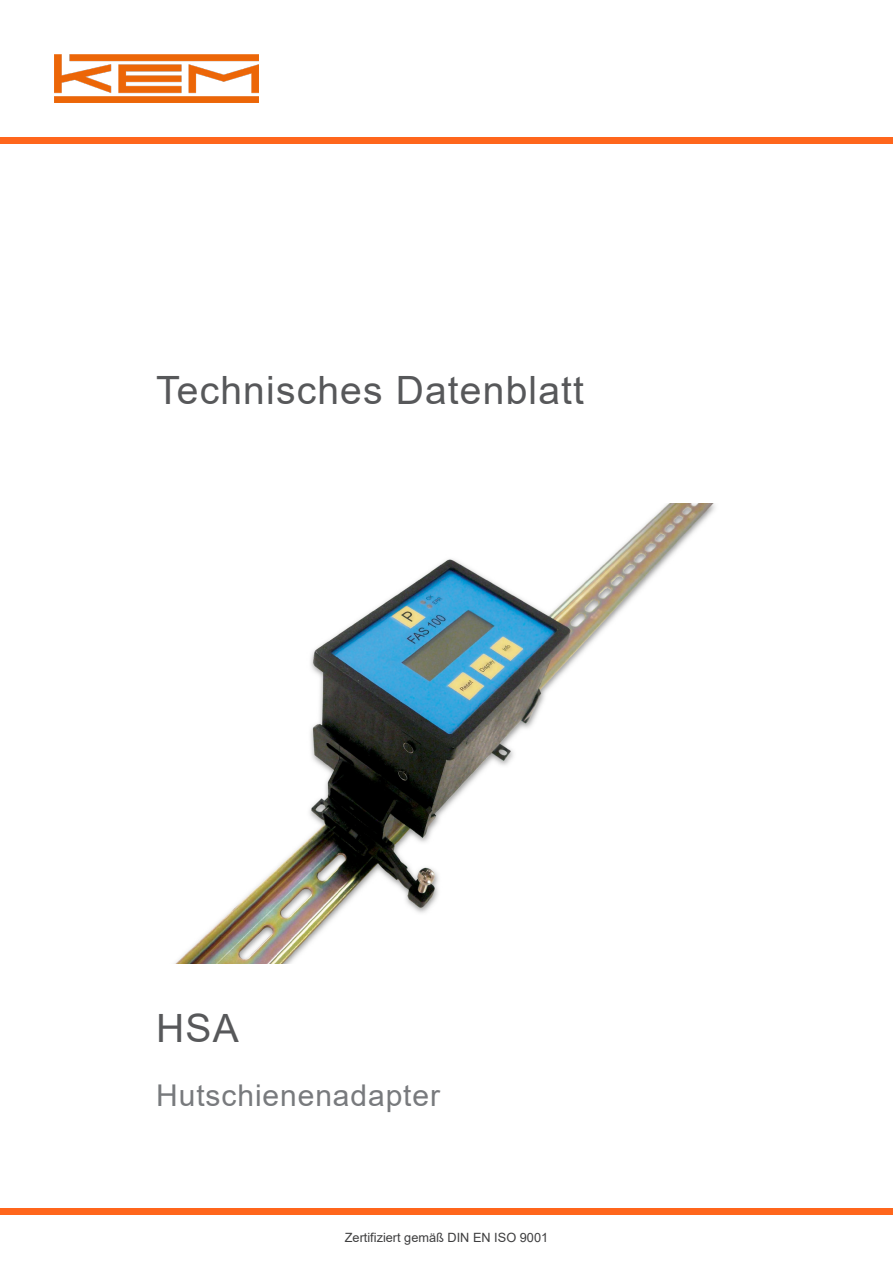
<style>
.page{position:relative;width:893px;height:1263px;background:#fff}
.page>*{position:absolute;margin:0;border:0;box-sizing:border-box;transform-origin:0 0}
.KEM_H1_title_grey{font:39px "Arial";letter-spacing:.03em;color:#57585a}
.KEM_H2_title_grey{font:30px "Arial";letter-spacing:.03em;color:#787a7d}
.t1{font:12.75px "Arial";color:#3e3e3f}
</style>
<div class="page">
<div style="left:0;top:137px;width:893px;height:7px;background:#ff661c"></div>
<img style="left:54px;top:54px;width:205px;height:48px">
<div style="left:0;top:1209px;width:893px;height:6px;background:#ff661c"></div>
<img style="left:176px;top:503px;width:539px;height:460px">
<p class="KEM_H1_title_grey" style="left:156px;top:363px;width:429px">Technisches Datenblatt</p>
<p class="KEM_H1_title_grey" style="left:156px;top:1002px;width:84px">HSA</p>
<p class="KEM_H2_title_grey" style="left:156px;top:1075px;width:285px">Hutschienenadapter</p>
<p class="t1" style="left:345px;top:1229px;width:205px">Zertifiziert gemäß DIN EN ISO 9001</p>
</div>
